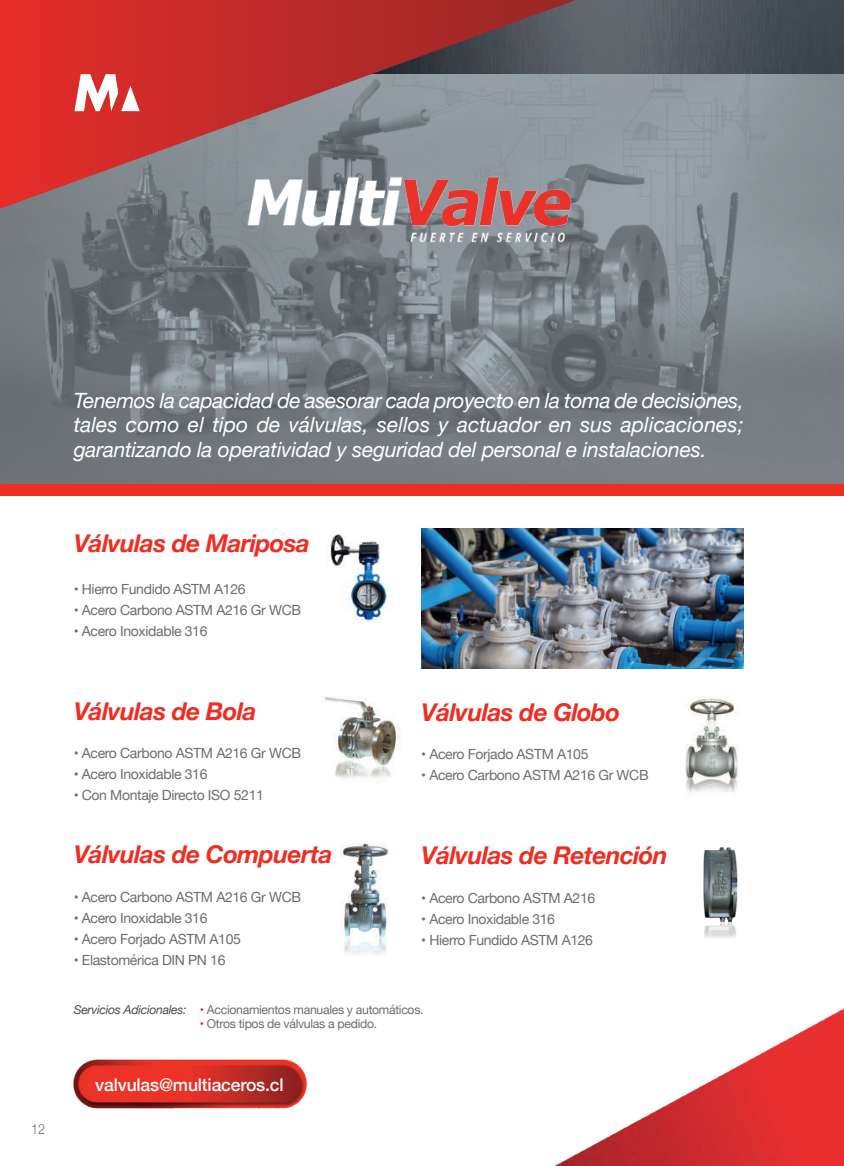
<style>
.page{position:relative;width:844px;height:1166px;background:#fff}
.page>*{position:absolute;margin:0;border:0;box-sizing:border-box;transform-origin:0 0}
.t1{font:italic 700 24.5px "Helvetica Neue";letter-spacing:-.025em;color:#ee2e22}
.t2{font:italic 21px/24.5px "Helvetica Neue";letter-spacing:-.01em;color:#fff;text-align:justify}
.t3{font:500 17.5px "Helvetica Neue";letter-spacing:-.01em;color:#fff}
.t4{font:14px "Helvetica Neue";letter-spacing:-.025em;color:#6c6d70}
.t5{font:300 14px "Helvetica Neue";color:#6c6d70;scale:.9 1}
.t6{font:12.25px "Helvetica Neue";letter-spacing:-.025em;color:#6c6d70}
.s1{font-style:italic;color:#4b4c4d}
.s2{color:#ee2e22}
</style>
<div class="page">
<img style="left:555px;top:1009px;width:288px;height:157px">
<img style="left:575px;top:0;width:268px;height:74px">
<img style="left:0;top:74px;width:843px;height:411px">
<div style="left:0;top:485px;width:843px;height:11px;background:#ee2e22"></div>
<img style="left:242px;top:171px;width:334px;height:76px">
<img style="left:74px;top:1059px;width:234px;height:50px">
<img style="left:685px;top:697px;width:54px;height:97px">
<img style="left:703px;top:846px;width:35px;height:92px">
<img style="left:329px;top:533px;width:65px;height:90px">
<img style="left:324px;top:697px;width:76px;height:81px">
<img style="left:340px;top:843px;width:49px;height:112px">
<img style="left:421px;top:529px;width:322px;height:139px">
<svg style="left:0;top:0;width:575px;height:209px;background:#a85b5c"></svg>
<svg style="left:74px;top:74px;width:66px;height:37px"></svg>
<h2 class="t2" style="left:74px;top:389px;width:671px">Tenemos la capacidad de asesorar cada proyecto en la toma de decisiones, tales como el tipo de válvulas, sellos y actuador en sus aplicaciones; garantizando la operatividad y seguridad del personal e instalaciones.</h2>
<p class="t5" style="left:31px;top:1118px;width:17px">12</p>
<h1 class="t1" style="left:74px;top:524px;width:238px">Válvulas de Mariposa</h1>
<p class="t4" style="left:74px;top:579px;width:173px">• Hierro Fundido ASTM A126</p>
<p class="t4" style="left:74px;top:600px;width:229px">• Acero Carbono ASTM A216 Gr WCB</p>
<p class="t4" style="left:74px;top:621px;width:135px">• Acero Inoxidable 316</p>
<h1 class="t1" style="left:74px;top:692px;width:184px">Válvulas de Bola</h1>
<p class="t4" style="left:74px;top:743px;width:229px">• Acero Carbono ASTM A216 Gr WCB</p>
<p class="t4" style="left:74px;top:764px;width:135px">• Acero Inoxidable 316</p>
<p class="t4" style="left:74px;top:785px;width:192px">• Con Montaje Directo ISO 5211</p>
<h1 class="t1" style="left:74px;top:835px;width:260px">Válvulas de Compuerta</h1>
<p class="t4" style="left:74px;top:887px;width:229px">• Acero Carbono ASTM A216 Gr WCB</p>
<p class="t4" style="left:74px;top:908px;width:135px">• Acero Inoxidable 316</p>
<p class="t4" style="left:74px;top:929px;width:169px">• Acero Forjado ASTM A105</p>
<p class="t4" style="left:74px;top:950px;width:153px">• Elastomérica DIN PN 16</p>
<h1 class="t1" style="left:421px;top:693px;width:200px">Válvulas de Globo</h1>
<p class="t4" style="left:421px;top:744px;width:169px">• Acero Forjado ASTM A105</p>
<p class="t4" style="left:421px;top:765px;width:229px">• Acero Carbono ASTM A216 Gr WCB</p>
<h1 class="t1" style="left:421px;top:836px;width:248px">Válvulas de Retención</h1>
<p class="t4" style="left:421px;top:888px;width:175px">• Acero Carbono ASTM A216</p>
<p class="t4" style="left:421px;top:909px;width:135px">• Acero Inoxidable 316</p>
<p class="t4" style="left:421px;top:930px;width:173px">• Hierro Fundido ASTM A126</p>
<p class="t6" style="left:74px;top:1000px;width:351px"><span class="s1">Servicios Adicionales:</span> <span class="s2">•</span> Accionamientos manuales y automáticos.</p>
<p class="t6" style="left:200px;top:1014px;width:179px"><span class="s2">•</span> Otros tipos de válvulas a pedido.</p>
<p class="t3" style="left:95px;top:1071px;width:190px">valvulas@multiaceros.cl</p>
</div>
